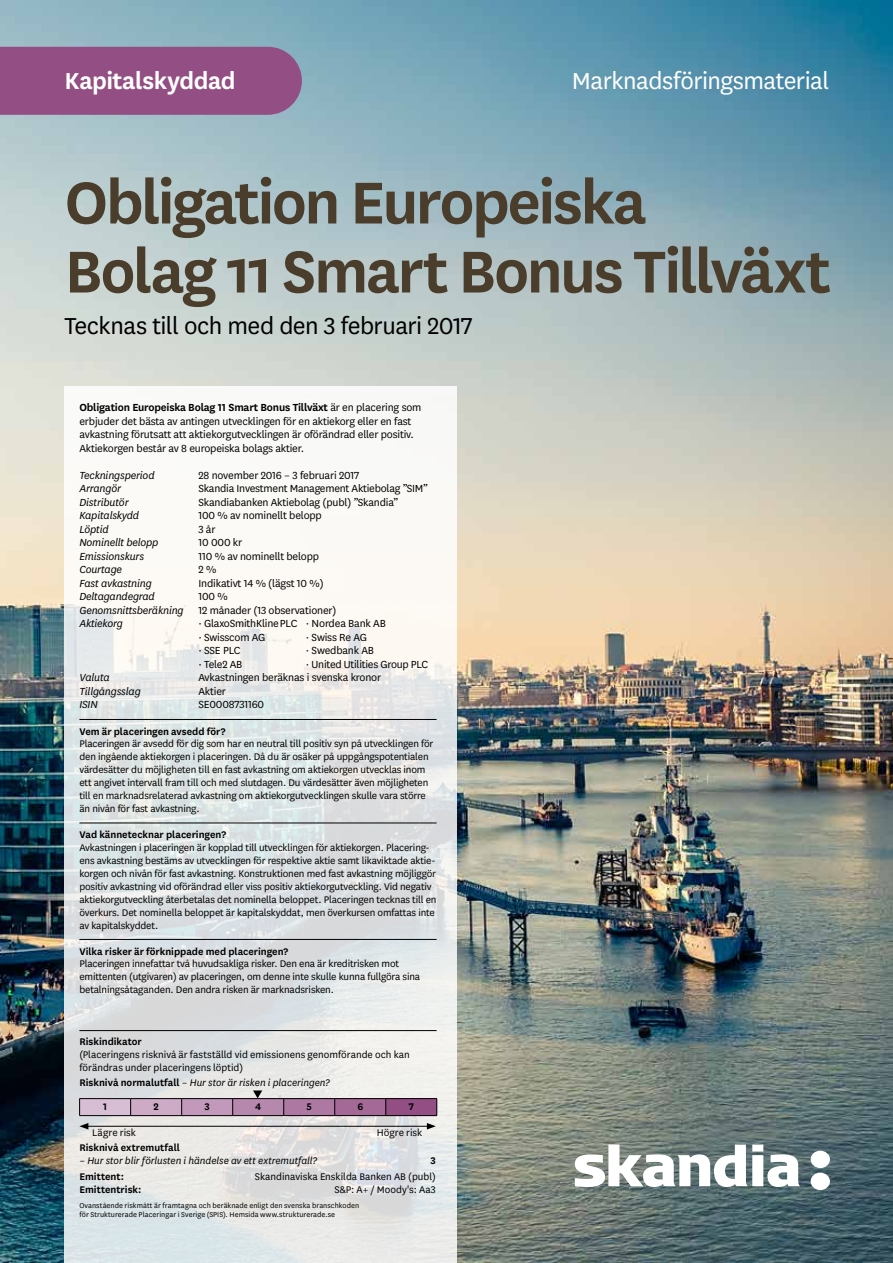
<style>
.page{position:relative;width:893px;height:1263px;background:#fff}
.page>*{position:absolute;margin:0;border:0;box-sizing:border-box;transform-origin:0 0}
.t1{font:600 69px/69px "Skandia Sans";letter-spacing:-.04em;color:#4a3d2b}
.t2{font:27px "Skandia Sans";letter-spacing:-.02em;color:#000}
.t3{font:27px "Skandia Sans";letter-spacing:-.02em;color:#fff}
.t4{font:600 27px "Skandia Sans";letter-spacing:-.02em;color:#fff}
.t5{font:12px/13.5px "Skandia Sans";letter-spacing:-.015em;color:#000}
.t6{font:italic 12px "Skandia Sans";letter-spacing:-.015em;color:#000}
.t7{font:11.25px/12.9px "Skandia Sans";letter-spacing:-.015em;color:#000}
.t8{font:600 11.25px "Skandia Sans";letter-spacing:-.005em;color:#000}
.t9{font:italic 11.25px "Skandia Sans";letter-spacing:-.005em;color:#000}
.t10{font:11.25px "Skandia Sans";letter-spacing:.005em;color:#000}
.t11{font:8.25px/9px "Skandia Sans";letter-spacing:.005em;color:#000}
.s1{font-weight:600}
.s2{font-style:italic}
.s3{font-weight:600;font-style:normal}
</style>
<div class="page">
<img style="left:0;top:0;width:893px;height:1263px">
<div style="left:0;top:47px;width:302px;height:68px;background:#934e83"></div>
<svg style="left:65px;top:386px;width:392px;height:877px"></svg>
<hr style="left:79px;top:719px;width:358px;height:1px;background:#000">
<hr style="left:79px;top:823px;width:358px;height:1px;background:#000">
<hr style="left:79px;top:939px;width:358px;height:1px;background:#000">
<svg style="left:575px;top:1144px;width:255px;height:46px"></svg>
<hr style="left:79px;top:1030px;width:358px;height:1px;background:#000">
<hr style="left:86px;top:1126px;width:343px;height:1px;background:#000">
<svg style="left:79px;top:1123px;width:9px;height:6px"></svg>
<svg style="left:427px;top:1123px;width:9px;height:6px"></svg>
<svg style="left:253px;top:1090px;width:9px;height:8px"></svg>
<div style="left:80px;top:1098px;width:51px;height:17px;background:#d8bed4"></div>
<div style="left:131px;top:1098px;width:51px;height:17px;background:#cdabc6"></div>
<div style="left:182px;top:1098px;width:51px;height:17px;background:#c299ba"></div>
<div style="left:233px;top:1098px;width:51px;height:17px;background:#b788ae"></div>
<div style="left:284px;top:1098px;width:51px;height:17px;background:#ad78a2"></div>
<div style="left:335px;top:1098px;width:51px;height:17px;background:#a46997"></div>
<div style="left:386px;top:1098px;width:51px;height:17px;background:#934e83"></div>
<hr style="left:79px;top:1098px;width:52px;height:1px;background:#000">
<svg style="left:79px;top:1099px;width:1px;height:16px"></svg>
<hr style="left:131px;top:1098px;width:51px;height:1px;background:#000">
<svg style="left:130px;top:1099px;width:1px;height:16px"></svg>
<hr style="left:182px;top:1098px;width:51px;height:1px;background:#000">
<svg style="left:181px;top:1099px;width:1px;height:16px"></svg>
<hr style="left:233px;top:1098px;width:51px;height:1px;background:#000">
<svg style="left:232px;top:1099px;width:1px;height:16px"></svg>
<hr style="left:284px;top:1098px;width:51px;height:1px;background:#000">
<svg style="left:283px;top:1099px;width:1px;height:16px"></svg>
<hr style="left:335px;top:1098px;width:51px;height:1px;background:#000">
<svg style="left:334px;top:1099px;width:1px;height:16px"></svg>
<hr style="left:386px;top:1098px;width:51px;height:1px;background:#000">
<svg style="left:385px;top:1099px;width:1px;height:16px"></svg>
<svg style="left:437px;top:1099px;width:1px;height:16px"></svg>
<hr style="left:79px;top:1115px;width:52px;height:1px;background:#000">
<hr style="left:131px;top:1115px;width:51px;height:1px;background:#000">
<hr style="left:182px;top:1115px;width:51px;height:1px;background:#000">
<hr style="left:233px;top:1115px;width:51px;height:1px;background:#000">
<hr style="left:284px;top:1115px;width:51px;height:1px;background:#000">
<hr style="left:335px;top:1115px;width:51px;height:1px;background:#000">
<hr style="left:386px;top:1115px;width:51px;height:1px;background:#000">
<h2 class="t4" style="left:65px;top:62px;width:173px">Kapitalskyddad</h2>
<h2 class="t3" style="left:572px;top:63px;width:259px">Marknadsföringsmaterial</h2>
<h1 class="t1" style="left:65px;top:164px;width:768px">Obligation Europeiska<br>Bolag 11 Smart Bonus Tillväxt</h1>
<h2 class="t2" style="left:65px;top:308px;width:409px">Tecknas till och med den 3 februari 2017</h2>
<p class="t5" style="left:79px;top:400px;width:344px"><span class="s1">Obligation Europeiska Bolag 11 Smart Bonus Tillväxt</span> är en placering som erbjuder det bästa av antingen utvecklingen för en aktiekorg eller en fast avkastning förutsatt att aktiekorgutvecklingen är oförändrad eller positiv.<br>Aktiekorgen består av 8 europeiska bolags aktier.</p>
<p class="t6" style="left:79px;top:467px;width:77px">Teckningsperiod</p>
<p class="t5" style="left:198px;top:468px;width:162px">28 november 2016 – 3 februari 2017</p>
<p class="t6" style="left:79px;top:481px;width:43px">Arrangör</p>
<p class="t5" style="left:198px;top:481px;width:231px">Skandia Investment Management Aktiebolag ”SIM”</p>
<p class="t6" style="left:79px;top:494px;width:51px">Distributör</p>
<p class="t5" style="left:198px;top:495px;width:201px">Skandiabanken Aktiebolag (publ) ”Skandia”</p>
<p class="t6" style="left:79px;top:508px;width:61px">Kapitalskydd</p>
<p class="t5" style="left:198px;top:508px;width:125px">100 % av nominellt belopp</p>
<p class="t6" style="left:79px;top:521px;width:31px">Löptid</p>
<p class="t5" style="left:198px;top:522px;width:19px">3 år</p>
<p class="t6" style="left:79px;top:535px;width:81px">Nominellt belopp</p>
<p class="t5" style="left:198px;top:535px;width:45px">10 000 kr</p>
<p class="t6" style="left:79px;top:548px;width:66px">Emissionskurs</p>
<p class="t5" style="left:198px;top:549px;width:122px">110 % av nominellt belopp</p>
<p class="t6" style="left:79px;top:562px;width:44px">Courtage</p>
<p class="t5" style="left:198px;top:562px;width:19px">2 %</p>
<p class="t6" style="left:79px;top:575px;width:74px">Fast avkastning</p>
<p class="t5" style="left:198px;top:576px;width:127px">Indikativt 14 % (lägst 10 %)</p>
<p class="t6" style="left:79px;top:589px;width:77px">Deltagandegrad</p>
<p class="t5" style="left:79px;top:589px;width:258px;text-indent:119px">100 %<br><span class="s2">Genomsnittsberäkning</span> 12 månader (13 observationer)<br><span class="s2">Aktiekorg</span></p>
<p class="t5" style="left:198px;top:616px;width:189px">· GlaxoSmithKline PLC · Nordea Bank AB · Swisscom AG</p>
<p class="t5" style="left:306px;top:630px;width:63px">· Swiss Re AG</p>
<p class="t5" style="left:198px;top:643px;width:44px">· SSE PLC</p>
<p class="t5" style="left:306px;top:643px;width:70px">· Swedbank AB</p>
<p class="t5" style="left:198px;top:657px;width:45px">· Tele2 AB</p>
<p class="t5" style="left:306px;top:657px;width:124px">· United Utilities Group PLC</p>
<p class="t6" style="left:79px;top:670px;width:32px">Valuta</p>
<p class="t5" style="left:198px;top:670px;width:184px">Avkastningen beräknas i svenska kronor</p>
<p class="t6" style="left:79px;top:683px;width:63px">Tillgångsslag</p>
<p class="t5" style="left:198px;top:684px;width:29px">Aktier</p>
<p class="t6" style="left:79px;top:697px;width:20px">ISIN</p>
<p class="t5" style="left:198px;top:697px;width:67px">SE0008731160</p>
<p class="t8" style="left:79px;top:723px;width:148px">Vem är placeringen avsedd för?</p>
<p class="t7" style="left:79px;top:737px;width:355px">Placeringen är avsedd för dig som har en neutral till positiv syn på utvecklingen för den ingående aktiekorgen i placeringen. Då du är osäker på uppgångspotentialen värdesätter du möjligheten till en fast avkastning om aktiekorgen utvecklas inom ett angivet intervall fram till och med slutdagen. Du värdesätter även möjligheten till en marknadsrelaterad avkastning om aktiekorgutvecklingen skulle vara större än nivån för fast avkastning.</p>
<p class="t8" style="left:79px;top:827px;width:148px">Vad kännetecknar placeringen?</p>
<p class="t7" style="left:79px;top:841px;width:359px">Avkastningen i placeringen är kopplad till utvecklingen för aktiekorgen. Placering&shy;ens avkastning bestäms av utvecklingen för respektive aktie samt likaviktade aktie&shy;korgen och nivån för fast avkastning. Konstruktionen med fast avkastning möjliggör positiv avkastning vid oförändrad eller viss positiv aktiekorgutveckling. Vid negativ aktiekorgutveckling återbetalas det nominella beloppet. Placeringen tecknas till en överkurs. Det nominella beloppet är kapitalskyddat, men överkursen omfattas inte av kapitalskyddet.</p>
<p class="t8" style="left:79px;top:943px;width:210px">Vilka risker är förknippade med placeringen?</p>
<p class="t7" style="left:79px;top:957px;width:342px">Placeringen innefattar två huvudsakliga risker. Den ena är kreditrisken mot emittenten (utgivaren) av placeringen, om denne inte skulle kunna fullgöra sina betalningsåtaganden. Den andra risken är marknadsrisken.</p>
<p class="t8" style="left:79px;top:1034px;width:64px">Riskindikator</p>
<p class="t7" style="left:79px;top:1048px;width:332px">(Placeringens risknivå är fastställd vid emissionens genomförande och kan förändras under placeringens löptid)</p>
<p class="t9" style="left:79px;top:1075px;width:252px"><span class="s3">Risknivå normalutfall</span> – Hur stor är risken i placeringen?</p>
<p class="t8" style="left:103px;top:1099px;width:5px">1</p>
<p class="t8" style="left:153px;top:1099px;width:7px">2</p>
<p class="t8" style="left:204px;top:1099px;width:7px">3</p>
<p class="t8" style="left:255px;top:1099px;width:8px">4</p>
<p class="t8" style="left:306px;top:1099px;width:7px">5</p>
<p class="t8" style="left:357px;top:1099px;width:7px">6</p>
<p class="t8" style="left:409px;top:1099px;width:7px">7</p>
<p class="t7" style="left:92px;top:1126px;width:45px">Lägre risk</p>
<p class="t7" style="left:377px;top:1126px;width:47px">Högre risk</p>
<p class="t8" style="left:79px;top:1140px;width:102px">Risknivå extremutfall</p>
<p class="t9" style="left:79px;top:1153px;width:239px">– Hur stor blir förlusten i händelse av ett extremutfall?</p>
<p class="t8" style="left:431px;top:1153px;width:7px">3</p>
<p class="t8" style="left:79px;top:1169px;width:46px">Emittent:</p>
<p class="t7" style="left:255px;top:1169px;width:182px">Skandinaviska Enskilda Banken AB (publ)</p>
<p class="t8" style="left:79px;top:1182px;width:64px">Emittentrisk:</p>
<p class="t10" style="left:334px;top:1182px;width:103px">S&amp;P: A+ / Moody's: Aa3</p>
<p class="t11" style="left:79px;top:1200px;width:281px">Ovanstående riskmått är framtagna och beräknade enligt den svenska branschkoden för Strukturerade Placeringar i Sverige (SPIS). Hemsida www.strukturerade.se</p>
</div>
